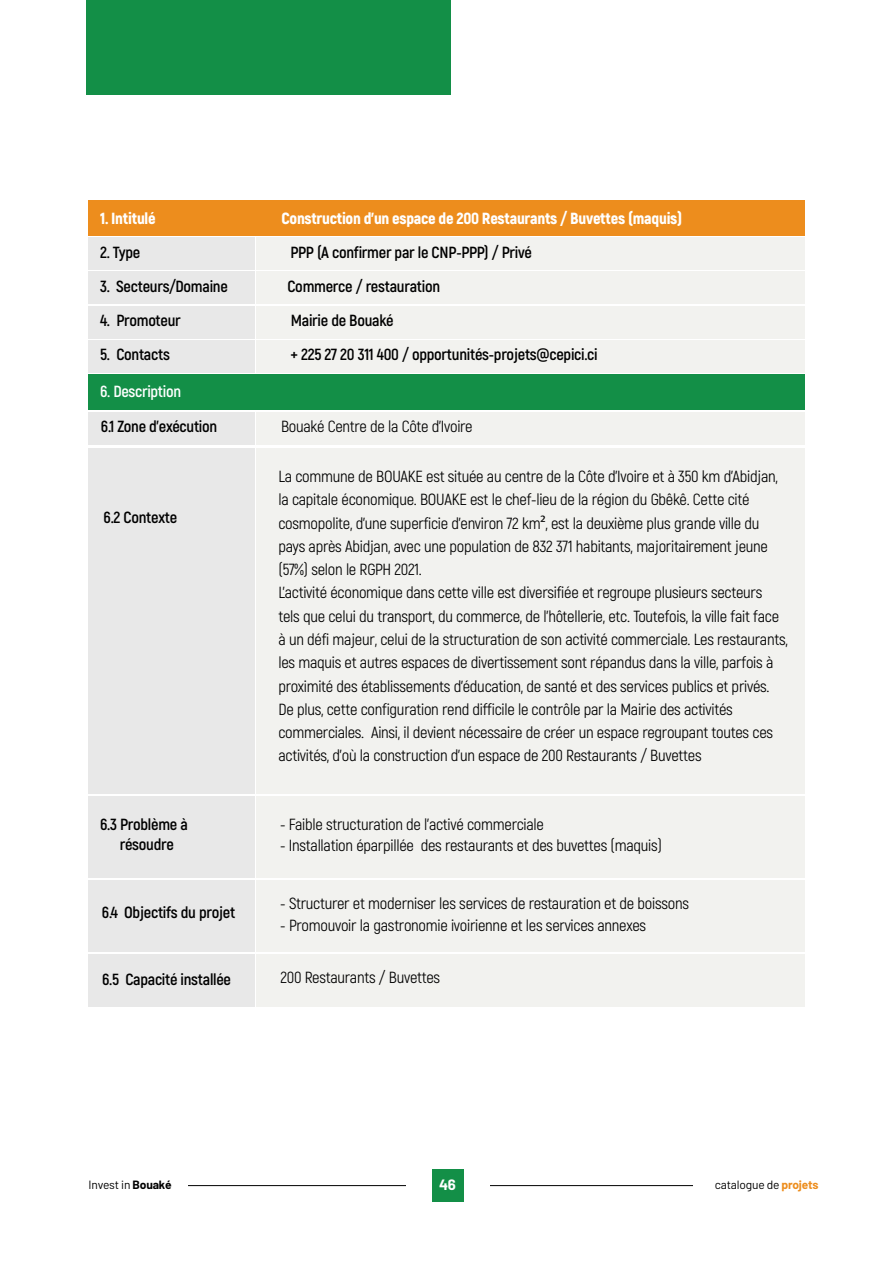
<style>
.page{position:relative;width:893px;height:1263px;background:#fff}
.page>*{position:absolute;margin:0;border:0;box-sizing:border-box;transform-origin:0 0}
.t1{font:16.05px/23.2px "Akrobat";letter-spacing:-.015em;color:#000}
.t2{font:700 16.05px/19.6px "Akrobat";letter-spacing:-.015em;color:#000;text-align:center}
.t3{font:900 16.05px "Akrobat";letter-spacing:-.015em;color:#fff}
.t4{font:700 16.05px "Akrobat";letter-spacing:-.015em;color:#fff}
.t5{font:700 15px "Barlow";color:#fff}
.t6{font:12px "Barlow";letter-spacing:-.015em;color:#000}
.s1{font-family:"Myriad Pro"}
.s2{font-weight:700}
.s3{font-weight:700;color:#ed8d1d}
</style>
<div class="page">
<hr style="left:188px;top:1185px;width:505px;height:1px;background:#000">
<div style="left:432px;top:1169px;width:32px;height:33px;background:#138f47"></div>
<div style="left:407px;top:1166px;width:25px;height:39px;background:#fff"></div>
<div style="left:464px;top:1166px;width:26px;height:39px;background:#fff"></div>
<div style="left:87px;top:0;width:364px;height:94px;background:#138f47"></div>
<div style="left:88px;top:201px;width:717px;height:35px;background:#ed8d1d"></div>
<div style="left:88px;top:237px;width:166px;height:33px;background:#e8e8e8"></div>
<div style="left:256px;top:237px;width:549px;height:33px;background:#eeeeeb"></div>
<div style="left:88px;top:271px;width:166px;height:33px;background:#e8e8e8"></div>
<div style="left:256px;top:271px;width:549px;height:33px;background:#eeeeeb"></div>
<div style="left:88px;top:306px;width:166px;height:33px;background:#e8e8e8"></div>
<div style="left:256px;top:306px;width:549px;height:33px;background:#eeeeeb"></div>
<div style="left:88px;top:340px;width:166px;height:33px;background:#e8e8e8"></div>
<div style="left:256px;top:340px;width:549px;height:33px;background:#eeeeeb"></div>
<div style="left:88px;top:375px;width:717px;height:35px;background:#138f47"></div>
<div style="left:88px;top:448px;width:166px;height:346px;background:#e8e8e8"></div>
<div style="left:256px;top:448px;width:549px;height:346px;background:#eeeeeb"></div>
<div style="left:88px;top:796px;width:166px;height:82px;background:#e8e8e8"></div>
<div style="left:256px;top:796px;width:549px;height:82px;background:#eeeeeb"></div>
<div style="left:88px;top:880px;width:166px;height:72px;background:#e8e8e8"></div>
<div style="left:256px;top:880px;width:549px;height:72px;background:#eeeeeb"></div>
<div style="left:88px;top:412px;width:166px;height:32px;background:#e8e8e8"></div>
<div style="left:256px;top:412px;width:549px;height:32px;background:#eeeeeb"></div>
<div style="left:88px;top:954px;width:166px;height:53px;background:#e8e8e8"></div>
<div style="left:256px;top:954px;width:549px;height:53px;background:#eeeeeb"></div>
<p class="t3" style="left:100px;top:211px;width:57px">1. Intitulé</p>
<p class="t3" style="left:281px;top:211px;width:402px">Construction d’un espace de 200 Restaurants / Buvettes (maquis)</p>
<p class="t2" style="left:100px;top:242px;width:42px">2. Type</p>
<p class="t2" style="left:290px;top:242px;width:243px">PPP (A confirmer par le CNP-PPP) / Privé</p>
<p class="t2" style="left:100px;top:276px;width:129px">3. Secteurs/Domaine</p>
<p class="t2" style="left:287px;top:276px;width:154px">Commerce / restauration</p>
<p class="t2" style="left:100px;top:310px;width:82px">4. Promoteur</p>
<p class="t2" style="left:291px;top:310px;width:104px">Mairie de Bouaké</p>
<p class="t2" style="left:100px;top:344px;width:71px">5. Contacts</p>
<p class="t2" style="left:290px;top:344px;width:309px">+ 225 27 20 311 400 / opportunités-projets@cepici.ci</p>
<p class="t4" style="left:100px;top:383px;width:83px">6. Description</p>
<p class="t2" style="left:101px;top:417px;width:118px">6.1 Zone d’exécution</p>
<p class="t1" style="left:281px;top:415px;width:193px">Bouaké Centre de la Côte d'Ivoire</p>
<p class="t2" style="left:104px;top:508px;width:75px">6.2 Contexte</p>
<p class="t1" style="left:278px;top:465px;width:511px">La commune de BOUAKE est située au centre de la Côte d'Ivoire et à 350 km d'Abidjan, la capitale économique. BOUAKE est le chef-lieu de la région du Gbêkê. Cette cité cosmopolite, d'une superficie d'environ 72 km<span class="s1">²</span>, est la deuxième plus grande ville du pays après Abidjan, avec une population de 832 371 habitants, majoritairement jeune (57%) selon le RGPH 2021.<br>L'activité économique dans cette ville est diversifiée et regroupe plusieurs secteurs tels que celui du transport, du commerce, de l'hôtellerie, etc. Toutefois, la ville fait face à un défi majeur, celui de la structuration de son activité commerciale. Les restaurants, les maquis et autres espaces de divertissement sont répandus dans la ville, parfois à proximité des établissements d'éducation, de santé et des services publics et privés.<br>De plus, cette configuration rend difficile le contrôle par la Mairie des activités commerciales. Ainsi, il devient nécessaire de créer un espace regroupant toutes ces activités, d'où la construction d'un espace de 200 Restaurants / Buvettes</p>
<p class="t2" style="left:100px;top:814px;width:89px">6.3 Problème à résoudre</p>
<p class="t1" style="left:280px;top:813px;width:265px">- Faible structuration de l’activé commerciale</p>
<p class="t1" style="left:280px;top:834px;width:383px">- Installation éparpillée des restaurants et des buvettes (maquis)</p>
<p class="t2" style="left:102px;top:903px;width:135px">6.4 Objectifs du projet</p>
<p class="t1" style="left:280px;top:892px;width:410px">- Structurer et moderniser les services de restauration et de boissons</p>
<p class="t1" style="left:280px;top:914px;width:367px">- Promouvoir la gastronomie ivoirienne et les services annexes</p>
<p class="t2" style="left:102px;top:969px;width:131px">6.5 Capacité installée</p>
<p class="t1" style="left:280px;top:966px;width:161px">200 Restaurants / Buvettes</p>
<p class="t6" style="left:89px;top:1178px;width:85px">Invest in <span class="s2">Bouaké</span></p>
<p class="t5" style="left:439px;top:1177px;width:18px">46</p>
<p class="t6" style="left:715px;top:1178px;width:105px">catalogue de <span class="s3">projets</span></p>
</div>
